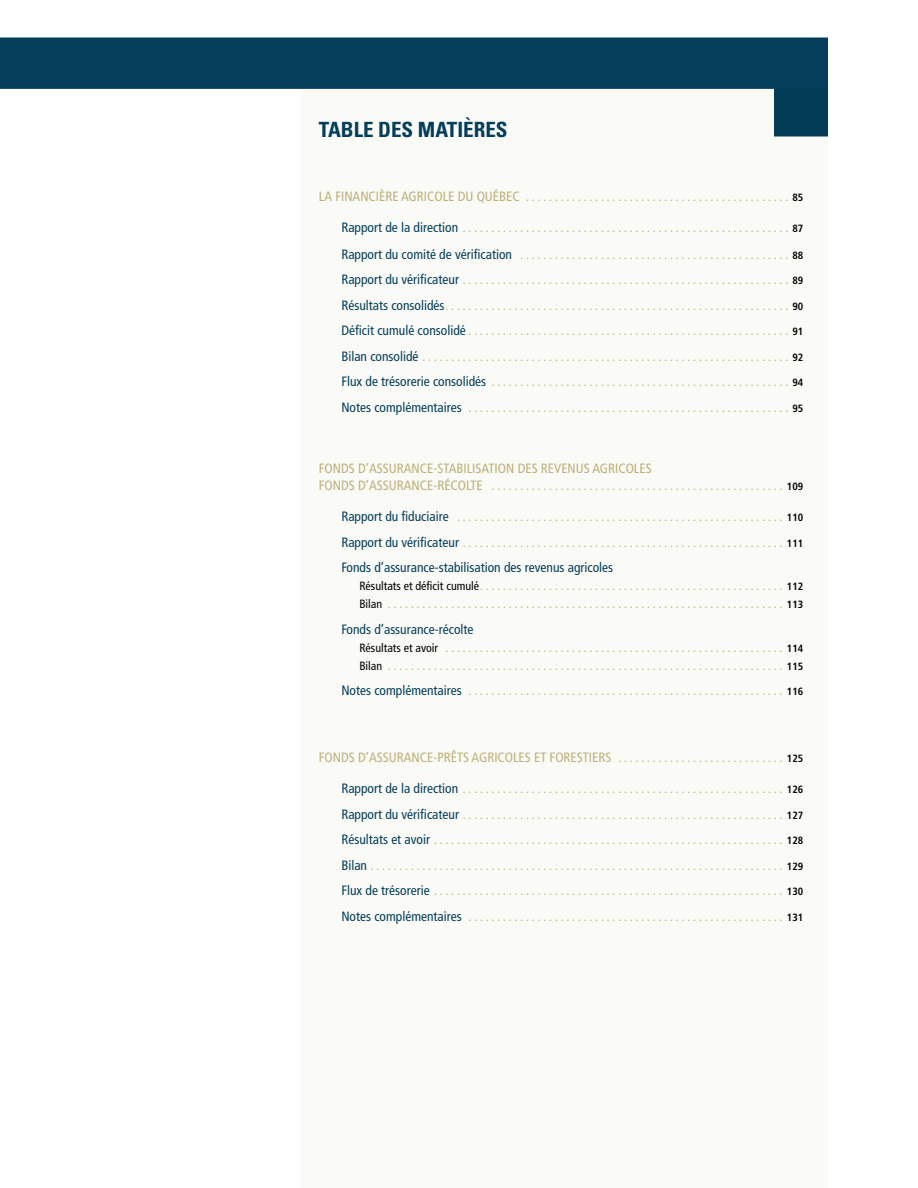
<style>
.page{position:relative;width:918px;height:1188px;background:#fff}
.page>*{position:absolute;margin:0;border:0;box-sizing:border-box;transform-origin:0 0}
.t1{font:700 condensed 21px "Univers";color:#043e5a}
.t2{font:condensed 13.5px "Frutiger";letter-spacing:.11em;color:#bdb079}
.t3{font:condensed 13.5px "Frutiger";color:#043e5a}
.t4{font:condensed 12px/25.7px "Frutiger";color:#bdb079}
.s1{font-size:13.5px}
.s2{font-weight:700;font-size:10.5px;color:#000}
.s3{font-size:13.5px;color:#043e5a}
.s4{color:#000}
</style>
<div class="page">
<div style="left:0;top:38px;width:828px;height:51px;background:#043e5a"></div>
<div style="left:302px;top:89px;width:526px;height:1099px;background:#fafaf6"></div>
<h1 class="t1" style="left:319px;top:117px;width:190px">TABLE DES MATIÈRES</h1>
<p class="t4" style="left:319px;top:184px;width:486px"><span class="s1">LA FINANCIÈRE AGRICOLE DU QUÉBEC</span> .............................................. <span class="s2">85</span></p>
<p class="t4" style="left:341px;top:215px;width:464px;text-align:justify"><span class="s3">Rapport de la direction</span> ......................................................... <span class="s2">87<br></span><span class="s3">Rapport du comité de vérification</span> ............................................... <span class="s2">88<br></span><span class="s3">Rapport du vérificateur</span> ......................................................... <span class="s2">89<br></span><span class="s3">Résultats consolidés</span> ............................................................ <span class="s2">90<br></span><span class="s3">Déficit cumulé consolidé</span>........................................................ <span class="s2">91<br></span><span class="s3">Bilan consolidé</span> ................................................................ <span class="s2">92<br></span><span class="s3">Flux de trésorerie consolidés</span> .................................................... <span class="s2">94<br></span><span class="s3">Notes complémentaires</span> ........................................................ <span class="s2">95</span></p>
<p class="t2" style="left:319px;top:461px;width:9px">fond</p>
<p class="t2" style="left:349px;top:461px;width:49px">s d’assurance</p>
<p class="t2" style="left:433px;top:461px;width:22px">-stabili</p>
<p class="t2" style="left:476px;top:461px;width:27px">sation</p>
<p class="t2" style="left:518px;top:461px;width:83px">des revenu s agricole</p>
<p class="t2" style="left:646px;top:461px;width:7px">s</p>
<p class="t2" style="left:319px;top:477px;width:9px">fond</p>
<p class="t2" style="left:349px;top:477px;width:49px">s d’assurance</p>
<p class="t2" style="left:433px;top:477px;width:12px">-récol</p>
<p class="t4" style="left:471px;top:473px;width:334px"><span class="s1">te</span> ................................................... <span class="s2">109</span></p>
<p class="t4" style="left:341px;top:504px;width:464px"><span class="s3">Rapport du fiduciaire</span> ......................................................... <span class="s2">110<br></span><span class="s3">Rapport du vérificateur</span> ........................................................ <span class="s2">111</span></p>
<p class="t3" style="left:341px;top:560px;width:273px">Fonds d’assurance-stabilisation des revenus agricoles</p>
<p class="t4" style="left:359px;top:577px;width:446px;line-height:18px"><span class="s4">Résultats et déficit cumulé</span> ..................................................... <span class="s2">112<br></span><span class="s4">Bilan</span> ..................................................................... <span class="s2">113</span></p>
<p class="t3" style="left:341px;top:621px;width:134px">Fonds d’assurance-récolte</p>
<p class="t4" style="left:359px;top:638px;width:446px;line-height:18px"><span class="s4">Résultats et avoir</span> ........................................................... <span class="s2">114<br></span><span class="s4">Bilan</span> ..................................................................... <span class="s2">115</span></p>
<p class="t4" style="left:341px;top:678px;width:464px"><span class="s3">Notes complémentaires</span> ....................................................... <span class="s2">116</span></p>
<p class="t2" style="left:319px;top:749px;width:9px">fond</p>
<p class="t2" style="left:349px;top:749px;width:49px">s d’assurance</p>
<p class="t2" style="left:433px;top:749px;width:46px">-prêts agricole</p>
<p class="t2" style="left:525px;top:749px;width:33px">s et fore</p>
<p class="t4" style="left:577px;top:745px;width:228px"><span class="s1">stiers</span> ............................. <span class="s2">125</span></p>
<p class="t4" style="left:341px;top:776px;width:464px;text-align:justify"><span class="s3">Rapport de la direction</span> ........................................................ <span class="s2">126<br></span><span class="s3">Rapport du vérificateur</span> ........................................................ <span class="s2">127<br></span><span class="s3">Résultats et avoir</span> ............................................................. <span class="s2">128<br></span><span class="s3">Bilan</span> ........................................................................ <span class="s2">129<br></span><span class="s3">Flux de trésorerie</span> ............................................................. <span class="s2">130<br></span><span class="s3">Notes complémentaires</span> ....................................................... <span class="s2">131</span></p>
</div>
